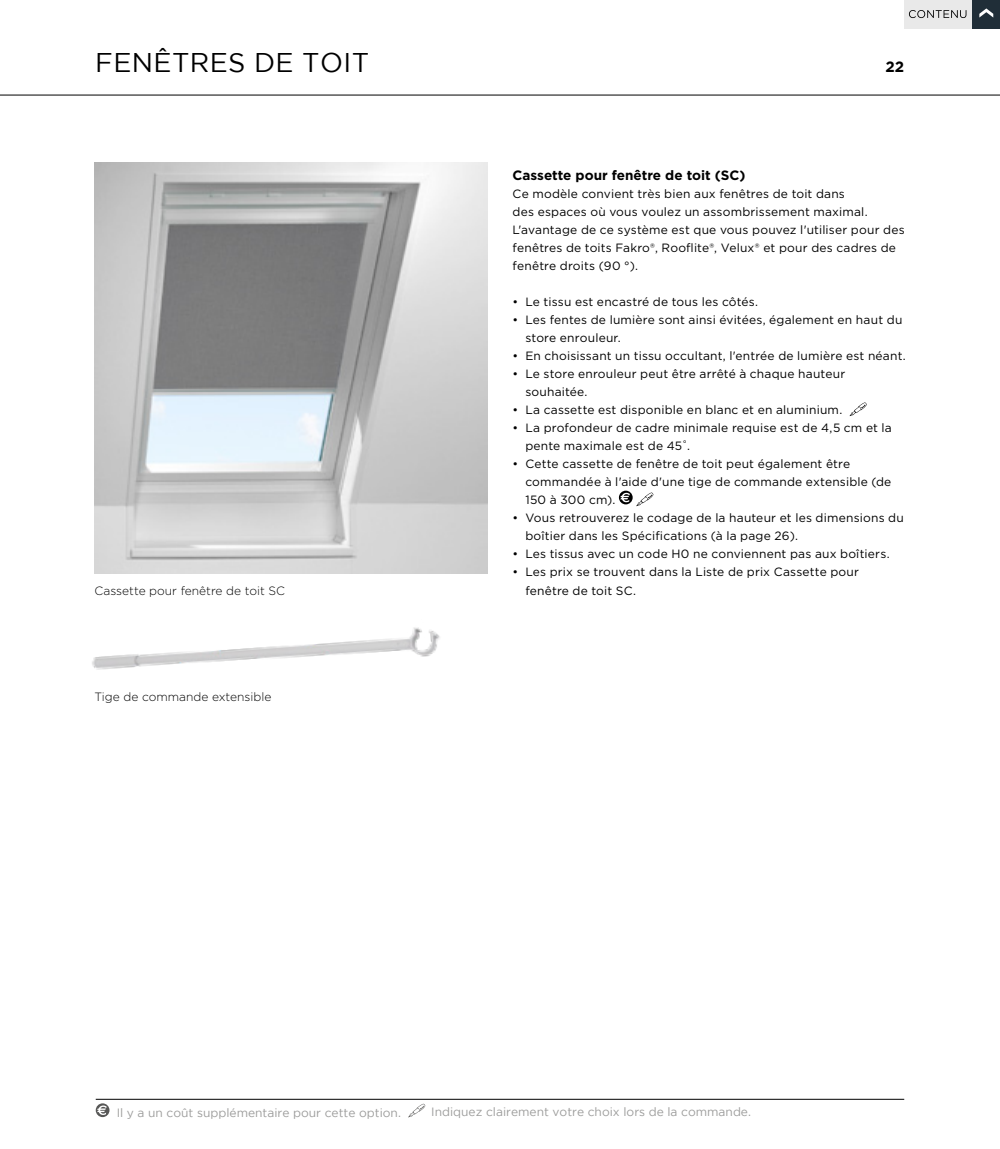
<style>
.page{position:relative;width:1000px;height:1149px;background:#fff}
.page>*{position:absolute;margin:0;border:0;box-sizing:border-box;transform-origin:0 0}
.t1{font:27px "Gotham";letter-spacing:.015em;color:#000}
.t2{font:700 15px "Gotham";color:#000}
.t3{font:700 13.5px "Gotham";color:#000}
.t4{font:12px/18px "Gotham";letter-spacing:.015em;color:#000}
.t5{font:12px "Gotham";color:#9d9d9c}
.t6{font:300 12px "Gotham";color:#000}
</style>
<div class="page">
<hr style="left:0;top:95px;width:999px;height:1px;background:#000">
<hr style="left:96px;top:1098px;width:808px;height:1px;background:#000">
<img style="left:92px;top:627px;width:348px;height:43px">
<svg style="left:849px;top:402px;width:17px;height:14px"></svg>
<svg style="left:618px;top:490px;width:14px;height:14px"></svg>
<svg style="left:620px;top:492px;width:9px;height:10px"></svg>
<svg style="left:636px;top:492px;width:17px;height:14px"></svg>
<img style="left:95px;top:163px;width:392px;height:410px">
<svg style="left:96px;top:1102px;width:13px;height:14px"></svg>
<svg style="left:97px;top:1105px;width:10px;height:9px"></svg>
<svg style="left:408px;top:1103px;width:17px;height:14px"></svg>
<div style="left:971px;top:0;width:28px;height:28px;background:#202e38"></div>
<svg style="left:979px;top:8px;width:14px;height:10px"></svg>
<div style="left:904px;top:0;width:67px;height:28px;background:#e9e9e9"></div>
<svg style="left:909px;top:10px;width:57px;height:8px"></svg>
<h1 class="t1" style="left:95px;top:48px;width:275px">FENÊTRES DE TOIT</h1>
<p class="t2" style="left:885px;top:58px;width:20px">22</p>
<p class="t3" style="left:512px;top:167px;width:234px">Cassette pour fenêtre de toit (SC)</p>
<p class="t4" style="left:512px;top:184px;width:393px">Ce modèle convient très bien aux fenêtres de toit dans<br>des espaces où vous voulez un assombrissement maximal.<br>L'avantage de ce système est que vous pouvez l'utiliser pour des fenêtres de toits Fakro®, Rooflite®, Velux® et pour des cadres de fenêtre droits (90 °).</p>
<p class="t4" style="left:512px;top:292px;width:247px">• Le tissu est encastré de tous les côtés.</p>
<p class="t4" style="left:525px;top:310px;width:378px;text-indent:-13px">• Les fentes de lumière sont ainsi évitées, également en haut du store enrouleur.</p>
<p class="t4" style="left:512px;top:346px;width:394px">• En choisissant un tissu occultant, l'entrée de lumière est néant.</p>
<p class="t4" style="left:525px;top:364px;width:321px;text-indent:-13px">• Le store enrouleur peut être arrêté à chaque hauteur souhaitée.</p>
<p class="t4" style="left:512px;top:400px;width:331px">• La cassette est disponible en blanc et en aluminium.</p>
<p class="t4" style="left:525px;top:418px;width:368px;text-indent:-13px">• La profondeur de cadre minimale requise est de 4,5 cm et la pente maximale est de 45˚.</p>
<p class="t4" style="left:525px;top:454px;width:367px;text-indent:-13px">• Cette cassette de fenêtre de toit peut également être commandée à l'aide d'une tige de commande extensible (de<br>150 à 300 cm).</p>
<p class="t4" style="left:525px;top:508px;width:380px;text-indent:-13px">• Vous retrouverez le codage de la hauteur et les dimensions du boîtier dans les Spécifications (à la page 26).</p>
<p class="t4" style="left:512px;top:544px;width:378px">• Les tissus avec un code H0 ne conviennent pas aux boîtiers.</p>
<p class="t4" style="left:512px;top:562px;width:348px">• Les prix se trouvent dans la Liste de prix Cassette pour</p>
<p class="t6" style="left:95px;top:582px;width:192px">Cassette pour fenêtre de toit SC</p>
<p class="t4" style="left:525px;top:580px;width:112px">fenêtre de toit SC.</p>
<p class="t6" style="left:95px;top:688px;width:178px">Tige de commande extensible</p>
<p class="t5" style="left:117px;top:1105px;width:286px">Il y a un coût supplémentaire pour cette option.</p>
<p class="t5" style="left:431px;top:1104px;width:321px">Indiquez clairement votre choix lors de la commande.</p>
</div>
